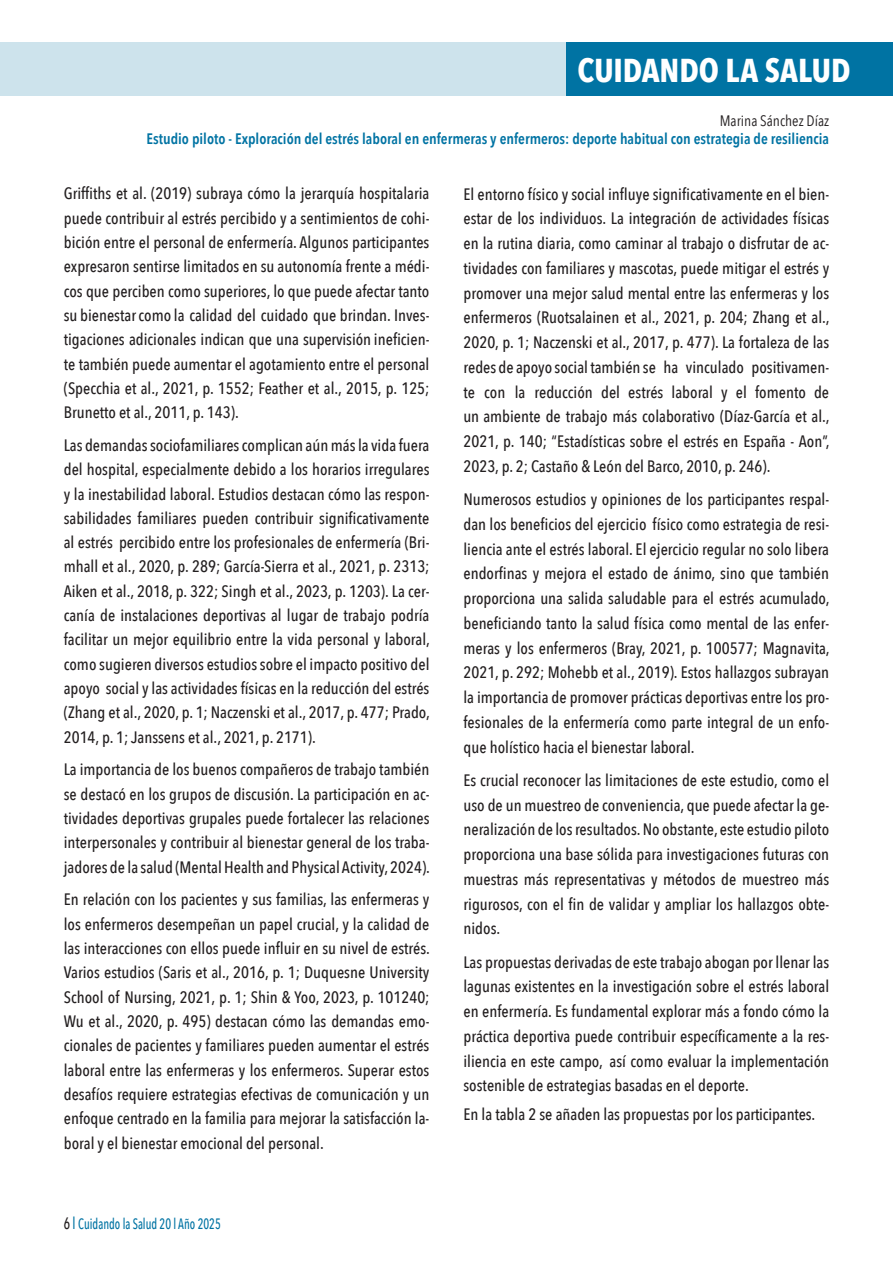
<style>
.page{position:relative;width:893px;height:1263px;background:#fff}
.page>*{position:absolute;margin:0;border:0;box-sizing:border-box;transform-origin:0 0}
.t1{font:700 33px "Avenir Next Condensed";color:#fff}
.t2{font:500 16.5px/24.3px "Avenir Next Condensed";color:#231f20;text-align:justify}
.t3{font:600 15.15px "Avenir Next Condensed";color:#0073a3}
.t4{font:15.15px "Avenir Next Condensed";color:#231f20}
.t5{font:500 15px "Avenir Next Condensed";color:#0073a3;scale:.8 1}
.s1{font-size:16.5px;color:#231f20}
.s2{font-size:16.5px}
</style>
<div class="page">
<div style="left:0;top:43px;width:893px;height:53px;background:#cde3ec"></div>
<div style="left:567px;top:43px;width:326px;height:53px;background:#0073a3"></div>
<h1 class="t1" style="left:577px;top:50px;width:275px">CUIDANDO LA SALUD</h1>
<p class="t4" style="left:720px;top:107px;width:111px">Marina Sánchez Díaz</p>
<p class="t3" style="left:147px;top:125px;width:684px">Estudio piloto - Exploración del estrés laboral en enfermeras y enfermeros: deporte habitual con estrategia de resiliencia</p>
<p class="t2" style="left:64px;top:181px;width:367px">Griffiths et al. (2019) subraya cómo la jerarquía hospitalaria puede contribuir al estrés percibido y a sentimientos de cohi&shy;bición entre el personal de enfermería. Algunos participantes expresaron sentirse limitados en su autonomía frente a médi&shy;cos que perciben como superiores, lo que puede afectar tanto su bienestar como la calidad del cuidado que brindan. Inves&shy;tigaciones adicionales indican que una supervisión ineficien&shy;te también puede aumentar el agotamiento entre el personal (Specchia et al., 2021, p. 1552; Feather et al., 2015, p. 125; Brunetto et al., 2011, p. 143).</p>
<p class="t2" style="left:64px;top:433px;width:368px">Las demandas sociofamiliares complican aún más la vida fuera del hospital, especialmente debido a los horarios irregulares y la inestabilidad laboral. Estudios destacan cómo las respon&shy;sabilidades familiares pueden contribuir significativamente al estrés percibido entre los profesionales de enfermería (Bri&shy;mhall et al., 2020, p. 289; García-Sierra et al., 2021, p. 2313; Aiken et al., 2018, p. 322; Singh et al., 2023, p. 1203). La cer&shy;canía de instalaciones deportivas al lugar de trabajo podría facilitar un mejor equilibrio entre la vida personal y laboral, como sugieren diversos estudios sobre el impacto positivo del apoyo social y las actividades físicas en la reducción del estrés (Zhang et al., 2020, p. 1; Naczenski et al., 2017, p. 477; Prado, 2014, p. 1; Janssens et al., 2021, p. 2171).</p>
<p class="t2" style="left:64px;top:757px;width:368px">La importancia de los buenos compañeros de trabajo también se destacó en los grupos de discusión. La participación en ac&shy;tividades deportivas grupales puede fortalecer las relaciones interpersonales y contribuir al bienestar general de los traba&shy;jadores de la salud (Mental Health and Physical Activity, 2024).</p>
<p class="t2" style="left:64px;top:887px;width:368px">En relación con los pacientes y sus familias, las enfermeras y los enfermeros desempeñan un papel crucial, y la calidad de las interacciones con ellos puede influir en su nivel de estrés.<br>Varios estudios (Saris et al., 2016, p. 1; Duquesne University School of Nursing, 2021, p. 1; Shin &amp; Yoo, 2023, p. 101240; Wu et al., 2020, p. 495) destacan cómo las demandas emo&shy;cionales de pacientes y familiares pueden aumentar el estrés laboral entre las enfermeras y los enfermeros. Superar estos desafíos requiere estrategias efectivas de comunicación y un enfoque centrado en la familia para mejorar la satisfacción la&shy;boral y el bienestar emocional del personal.</p>
<p class="t2" style="left:463px;top:181px;width:368px;line-height:24.8px">El entorno físico y social influye significativamente en el bien&shy;estar de los individuos. La integración de actividades físicas en la rutina diaria, como caminar al trabajo o disfrutar de ac&shy;tividades con familiares y mascotas, puede mitigar el estrés y promover una mejor salud mental entre las enfermeras y los enfermeros (Ruotsalainen et al., 2021, p. 204; Zhang et al., 2020, p. 1; Naczenski et al., 2017, p. 477). La fortaleza de las redes de apoyo social también se ha vinculado positivamen&shy;te con la reducción del estrés laboral y el fomento de un ambiente de trabajo más colaborativo (Díaz-García et al., 2021, p. 140; “Estadísticas sobre el estrés en España - Aon”, 2023, p. 2; Castaño &amp; León del Barco, 2010, p. 246).</p>
<p class="t2" style="left:463px;top:487px;width:368px;line-height:24.8px">Numerosos estudios y opiniones de los participantes respal&shy;dan los beneficios del ejercicio físico como estrategia de resi&shy;liencia ante el estrés laboral. El ejercicio regular no solo libera endorfinas y mejora el estado de ánimo, sino que también proporciona una salida saludable para el estrés acumulado, beneficiando tanto la salud física como mental de las enfer&shy;meras y los enfermeros (Bray, 2021, p. 100577; Magnavita, 2021, p. 292; Mohebb et al., 2019). Estos hallazgos subrayan la importancia de promover prácticas deportivas entre los pro&shy;fesionales de la enfermería como parte integral de un enfo&shy;que holístico hacia el bienestar laboral.</p>
<p class="t2" style="left:463px;top:768px;width:367px;line-height:24.8px">Es crucial reconocer las limitaciones de este estudio, como el uso de un muestreo de conveniencia, que puede afectar la ge&shy;neralización de los resultados. No obstante, este estudio piloto proporciona una base sólida para investigaciones futuras con muestras más representativas y métodos de muestreo más rigurosos, con el fin de validar y ampliar los hallazgos obte&shy;nidos.</p>
<p class="t2" style="left:463px;top:949px;width:367px;line-height:24.8px">Las propuestas derivadas de este trabajo abogan por llenar las lagunas existentes en la investigación sobre el estrés laboral en enfermería. Es fundamental explorar más a fondo cómo la práctica deportiva puede contribuir específicamente a la res&shy;iliencia en este campo, así como evaluar la implementación sostenible de estrategias basadas en el deporte.</p>
<p class="t2" style="left:463px;top:1102px;width:353px">En la tabla 2 se añaden las propuestas por los participantes.</p>
<p class="t5" style="left:64px;top:1215px;width:198px"><span class="s1">6</span> <span class="s2">l</span> Cuidando la Salud 20 l Año 2025</p>
</div>
